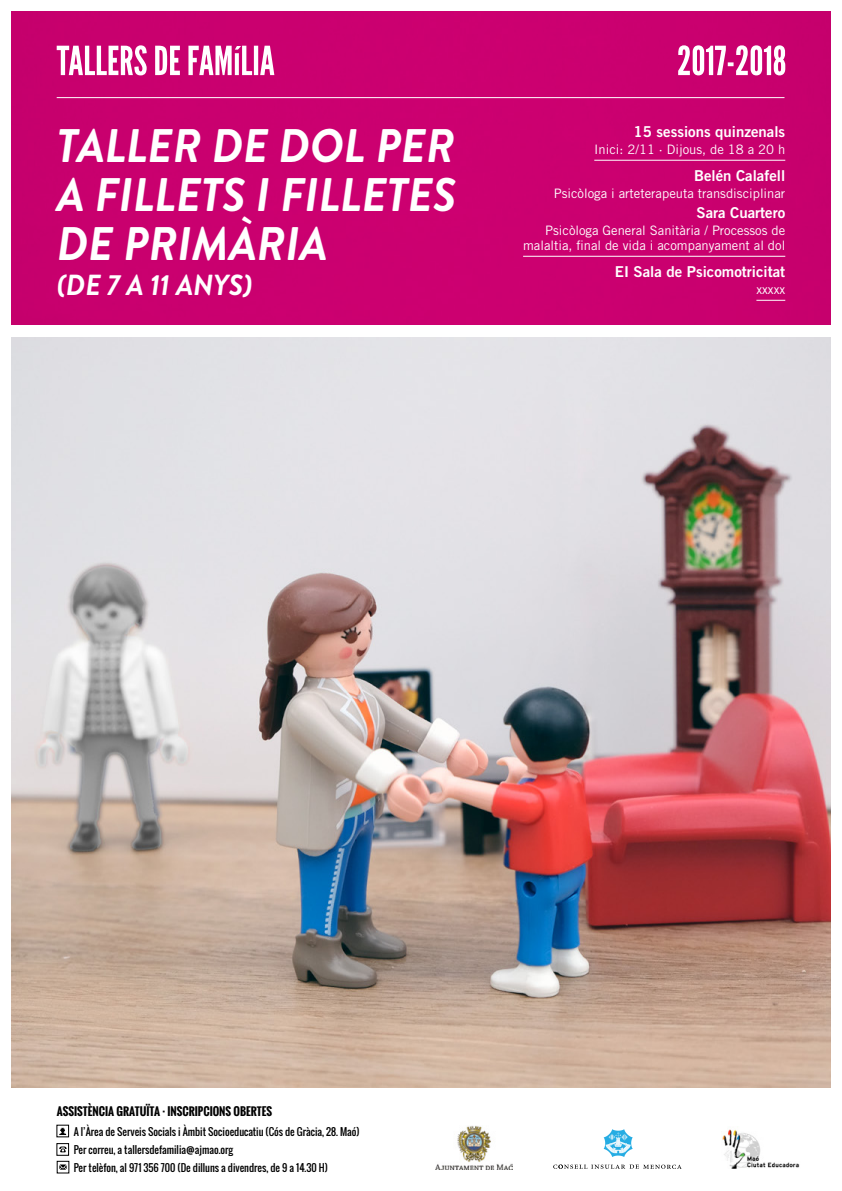
<style>
.page{position:relative;width:842px;height:1191px;background:#fff}
.page>*{position:absolute;margin:0;border:0;box-sizing:border-box;transform-origin:0 0}
.t1{font:italic 700 47px/49px "Brandon Grotesque";color:#fff;text-align:justify}
.t2{font:italic 700 29px "Brandon Grotesque";color:#fff}
.t3{font:15px "Trade Gothic LT Std Bd 2";color:#fff}
.t4{font:13px/15px "Trade Gothic LT Std";color:#fff;text-align:right}
.t5{font:700 11px "Oswald";color:#000}
.t6{font:10px/18px "Oswald";color:#000}
</style>
<div class="page">
<img style="left:11px;top:337px;width:820px;height:750px">
<div style="left:11px;top:11px;width:820px;height:315px;background:#ca006f"></div>
<svg style="left:57px;top:45px;width:217px;height:30px"></svg>
<hr style="left:57px;top:97px;width:727px;height:1px;background:#fff">
<div style="left:0;top:325px;width:831px;height:12px;background:#fff"></div>
<svg style="left:678px;top:45px;width:107px;height:30px"></svg>
<hr style="left:594px;top:160px;width:191px;height:1px;background:#fff">
<hr style="left:523px;top:256px;width:262px;height:1px;background:#fff">
<svg style="left:756px;top:300px;width:29px;height:1px"></svg>
<img style="left:722px;top:1129px;width:78px;height:39px">
<img style="left:436px;top:1126px;width:76px;height:43px">
<svg style="left:59px;top:1127px;width:7px;height:8px"></svg>
<div style="left:57px;top:1125px;width:12px;height:12px;border:1px solid #000"></div>
<svg style="left:59px;top:1164px;width:8px;height:5px"></svg>
<div style="left:57px;top:1161px;width:12px;height:12px;border:1px solid #000"></div>
<svg style="left:59px;top:1146px;width:8px;height:6px"></svg>
<div style="left:57px;top:1143px;width:12px;height:12px;border:1px solid #000"></div>
<svg style="left:604px;top:1129px;width:29px;height:28px"></svg>
<svg style="left:553px;top:1164px;width:128px;height:4px"></svg>
<h1 class="t1" style="left:57px;top:121px;width:401px">TALLER DE DOL PER A FILLETS I FILLETES DE PRIMÀRIA</h1>
<h2 class="t2" style="left:57px;top:264px;width:197px">(DE 7 A 11 ANYS)</h2>
<h3 class="t3" style="left:634px;top:123px;width:153px">15 sessions quinzenals</h3>
<h3 class="t4" style="left:594px;top:142px;width:192px">Inici: 2/11 · Dijous, de 18 a 20 h</h3>
<h3 class="t3" style="left:694px;top:167px;width:93px">Belén Calafell</h3>
<h3 class="t4" style="left:554px;top:186px;width:233px">Psicòloga i arteterapeuta transdisciplinar</h3>
<h3 class="t3" style="left:696px;top:204px;width:90px">Sara Cuartero</h3>
<h3 class="t4" style="left:523px;top:223px;width:264px">Psicòloga General Sanitària / Processos de malaltia, final de vida i acompanyament al dol</h3>
<h3 class="t3" style="left:615px;top:263px;width:172px">EI Sala de Psicomotricitat</h3>
<h3 class="t4" style="left:756px;top:282px;width:30px">xxxxx</h3>
<p class="t5" style="left:57px;top:1102px;width:217px">ASSISTÈNCIA GRATUÏTA · INSCRIPCIONS OBERTES</p>
<p class="t6" style="left:74px;top:1122px;width:287px">A l’Àrea de Serveis Socials i Àmbit Socioeducatiu (Cós de Gràcia, 28. Maó)<br>Per correu, a tallersdefamilia@ajmao.org<br>Per telèfon, al 971 356 700 (De dilluns a divendres, de 9 a 14.30 H)</p>
</div>
